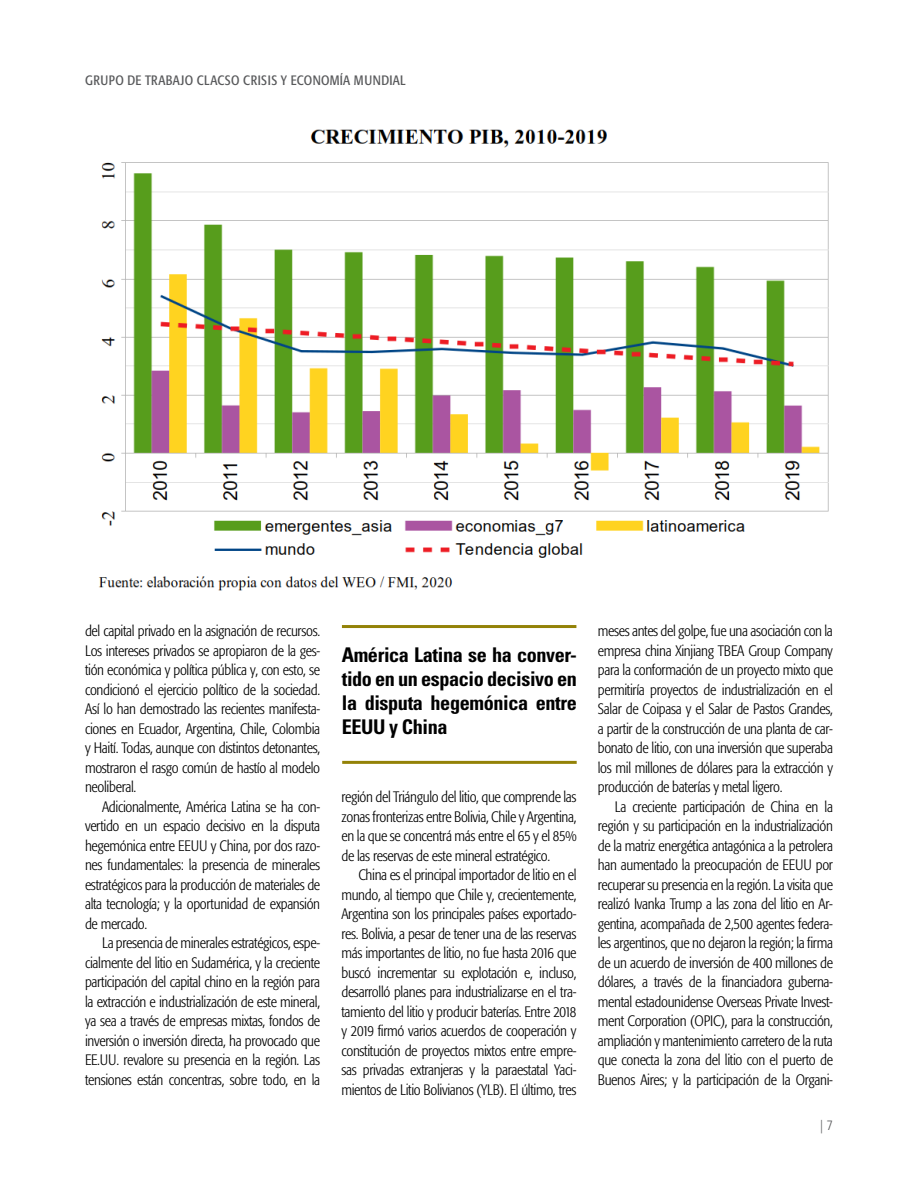
<style>
.page{position:relative;width:918px;height:1188px;background:#fff}
.page>*{position:absolute;margin:0;border:0;box-sizing:border-box;transform-origin:0 0}
.t1{font:700 condensed 20.25px/24px "Univers LT Std";letter-spacing:-.02em;color:#000;text-align:justify}
.t2{font:300 condensed 15px/19.5px "Formata";letter-spacing:-.02em;color:#000;text-align:justify}
.t3{font:condensed 13.5px "Formata";letter-spacing:.02em;color:#58595b}
.t4{font:300 condensed 13.5px "Frutiger LT Std";color:#58595b}
</style>
<div class="page">
<hr style="left:342px;top:761px;width:235px;height:3px;background:#938207">
<hr style="left:342px;top:625px;width:234px;height:3px;background:#938207">
<img style="left:98px;top:129px;width:731px;height:462px">
<p class="t3" style="left:85px;top:72px;width:322px">GRUPO DE TRABAJO CLACSO CRISIS Y ECONOMÍA MUNDIAL</p>
<p class="t2" style="left:85px;top:621px;width:237px">del capital privado en la asignación de recursos.<br>Los intereses privados se apropiaron de la ges&shy;tión económica y política pública y, con esto, se condicionó el ejercicio político de la sociedad.<br>Así lo han demostrado las recientes manifesta&shy;ciones en Ecuador, Argentina, Chile, Colombia y Haití. Todas, aunque con distintos detonantes, mostraron el rasgo común de hastío al modelo neoliberal.</p>
<p class="t2" style="left:85px;top:797px;width:237px;text-indent:17px">Adicionalmente, América Latina se ha con&shy;vertido en un espacio decisivo en la disputa hegemónica entre EEUU y China, por dos razo&shy;nes fundamentales: la presencia de minerales estratégicos para la producción de materiales de alta tecnología; y la oportunidad de expansión de mercado.</p>
<p class="t2" style="left:85px;top:933px;width:237px;text-indent:17px">La presencia de minerales estratégicos, espe&shy;cialmente del litio en Sudamérica, y la creciente participación del capital chino en la región para la extracción e industrialización de este mineral, ya sea a través de empresas mixtas, fondos de inversión o inversión directa, ha provocado que EE.UU. revalore su presencia en la región. Las tensiones están concentras, sobre todo, en la</p>
<h1 class="t1" style="left:342px;top:643px;width:237px">América Latina se ha conver&shy;tido en un espacio decisivo en la disputa hegemónica entre EEUU y China</h1>
<p class="t2" style="left:341px;top:787px;width:237px">región del Triángulo del litio, que comprende las zonas fronterizas entre Bolivia, Chile y Argentina, en la que se concentrá más entre el 65 y el 85% de las reservas de este mineral estratégico.</p>
<p class="t2" style="left:341px;top:865px;width:237px;text-indent:17px">China es el principal importador de litio en el mundo, al tiempo que Chile y, crecientemente, Argentina son los principales países exportado&shy;res. Bolivia, a pesar de tener una de las reservas más importantes de litio, no fue hasta 2016 que buscó incrementar su explotación e, incluso, desarrolló planes para industrializarse en el tra&shy;tamiento del litio y producir baterías. Entre 2018 y 2019 firmó varios acuerdos de cooperación y constitución de proyectos mixtos entre empre&shy;sas privadas extranjeras y la paraestatal Yaci&shy;mientos de Litio Bolivianos (YLB). El último, tres</p>
<p class="t2" style="left:598px;top:621px;width:237px">meses antes del golpe, fue una asociación con la empresa china Xinjiang TBEA Group Company para la conformación de un proyecto mixto que permitiría proyectos de industrialización en el Salar de Coipasa y el Salar de Pastos Grandes, a partir de la construcción de una planta de car&shy;bonato de litio, con una inversión que superaba los mil millones de dólares para la extracción y producción de baterías y metal ligero.</p>
<p class="t2" style="left:598px;top:797px;width:237px;text-indent:17px">La creciente participación de China en la región y su participación en la industrialización de la matriz energética antagónica a la petrolera han aumentado la preocupación de EEUU por recuperar su presencia en la región. La visita que realizó Ivanka Trump a las zona del litio en Ar&shy;gentina, acompañada de 2,500 agentes federa&shy;les argentinos, que no dejaron la región; la firma de un acuerdo de inversión de 400 millones de dólares, a través de la financiadora guberna&shy;mental estadounidense Overseas Private Invest&shy;ment Corporation (OPIC), para la construcción, ampliación y mantenimiento carretero de la ruta que conecta la zona del litio con el puerto de Buenos Aires; y la participación de la Organi-</p>
<p class="t4" style="left:820px;top:1117px;width:14px">| 7</p>
</div>
